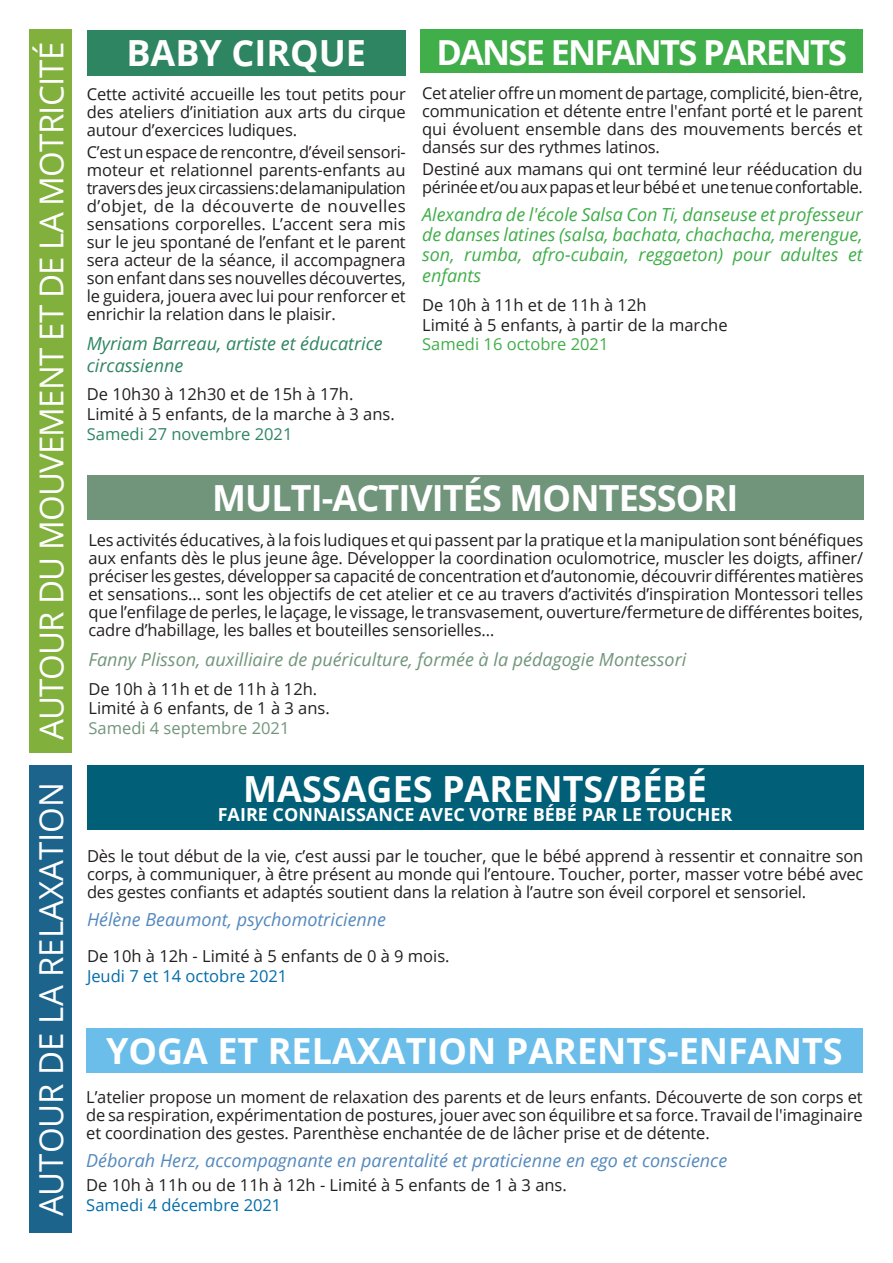
<style>
.page{position:relative;width:893px;height:1263px;background:#fff}
.page>*{position:absolute;margin:0;border:0;box-sizing:border-box;transform-origin:0 0}
.t1{font:700 36px "Open Sans";color:#fff}
.t2{font:700 36px "Open Sans";letter-spacing:-.025em;color:#fff}
.t3{font:700 34.5px "Open Sans";letter-spacing:-.05em;color:#fff}
.t4{font:33px "Open Sans";letter-spacing:-.025em;color:#fff}
.t5{font:33px "Open Sans";color:#fff}
.t6{font:italic 18px/19.8px "Open Sans";color:#40ae49;text-align:justify}
.t7{font:italic 18px "Open Sans";color:#5489bd}
.t8{font:italic 18px "Open Sans";color:#71957b}
.t9{font:italic 18px/21.6px "Open Sans";color:#2e8562}
.t10{font:700 18px "Open Sans";color:#fff}
._9_MOTS{font:16.5px/18px "Open Sans";letter-spacing:-.01em;color:#231f20;text-align:justify}
.t11{font:16.5px "Open Sans";color:#036ca9}
.t12{font:16.5px "Open Sans";color:#2e8562}
.t13{font:16.5px "Open Sans";color:#71957b}
.t14{font:16.5px "Open Sans";color:#40ae49}
</style>
<div class="page">
<div style="left:87px;top:765px;width:776px;height:64px;background:#015f78"></div>
<div style="left:86px;top:1028px;width:777px;height:44px;background:#6cbeea"></div>
<div style="left:87px;top:30px;width:319px;height:45px;background:#2e8562"></div>
<div style="left:421px;top:30px;width:442px;height:43px;background:#40ae49"></div>
<div style="left:87px;top:475px;width:776px;height:45px;background:#71957b"></div>
<div style="left:30px;top:30px;width:42px;height:723px;background:#81b03c"></div>
<div style="left:29px;top:765px;width:43px;height:468px;background:#1d648d"></div>
<p class="t4" style="left:29px;top:740px;width:700px;rotate:-90deg">AUTOUR DU MOUVEMENT ET DE LA MOTRICITÉ</p>
<p class="t5" style="left:29px;top:1216px;width:436px;rotate:-90deg">AUTOUR DE LA RELAXATION</p>
<p class="t1" style="left:126px;top:28px;width:241px">BABY CIRQUE</p>
<p class="_9_MOTS" style="left:87px;top:84px;width:320px">Cette activité accueille les tout petits pour des ateliers d’initiation aux arts du cirque autour d’exercices ludiques.</p>
<p class="_9_MOTS" style="left:87px;top:143px;width:321px">C’est un espace de rencontre, d’éveil sensori&shy;moteur et relationnel parents-enfants au travers des jeux circassiens : de la manipulation d’objet, de la découverte de nouvelles sensations corporelles. L’accent sera mis sur le jeu spontané de l’enfant et le parent sera acteur de la séance, il accompagnera son enfant dans ses nouvelles découvertes, le guidera, jouera avec lui pour renforcer et enrichir la relation dans le plaisir.</p>
<p class="t9" style="left:87px;top:332px;width:297px">Myriam Barreau, artiste et éducatrice circassienne</p>
<p class="_9_MOTS" style="left:87px;top:385px;width:268px">De 10h30 à 12h30 et de 15h à 17h.</p>
<p class="_9_MOTS" style="left:87px;top:404px;width:309px">Limité à 5 enfants, de la marche à 3 ans.</p>
<p class="t12" style="left:87px;top:422px;width:207px">Samedi 27 novembre 2021</p>
<p class="t3" style="left:436px;top:28px;width:412px">DANSE ENFANTS PARENTS</p>
<p class="_9_MOTS" style="left:422px;top:83px;width:442px">Cet atelier offre un moment de partage, complicité, bien-être, communication et détente entre l'enfant porté et le parent qui évoluent ensemble dans des mouvements bercés et dansés sur des rythmes latinos.</p>
<p class="_9_MOTS" style="left:422px;top:159px;width:442px">Destiné aux mamans qui ont terminé leur rééducation du périnée et/ou aux papas et leur bébé et une tenue confortable.</p>
<p class="t6" style="left:422px;top:204px;width:442px">Alexandra de l'école Salsa Con Ti, danseuse et professeur de danses latines (salsa, bachata, chachacha, merengue, son, rumba, afro-cubain, reggaeton) pour adultes et</p>
<p class="t6" style="left:422px;top:265px;width:60px">enfants</p>
<p class="_9_MOTS" style="left:422px;top:295px;width:226px">De 10h à 11h et de 11h à 12h</p>
<p class="_9_MOTS" style="left:422px;top:315px;width:307px">Limité à 5 enfants, à partir de la marche</p>
<p class="t14" style="left:422px;top:333px;width:188px">Samedi 16 octobre 2021</p>
<p class="t2" style="left:212px;top:473px;width:528px">MULTI-ACTIVITÉS MONTESSORI</p>
<p class="_9_MOTS" style="left:89px;top:531px;width:776px">Les activités éducatives, à la fois ludiques et qui passent par la pratique et la manipulation sont bénéfiques aux enfants dès le plus jeune âge. Développer la coordination oculomotrice, muscler les doigts, affiner/ préciser les gestes, développer sa capacité de concentration et d’autonomie, découvrir différentes matières et sensations… sont les objectifs de cet atelier et ce au travers d’activités d’inspiration Montessori telles que l’enfilage de perles, le laçage, le vissage, le transvasement, ouverture/fermeture de différentes boites, cadre d’habillage, les balles et bouteilles sensorielles…</p>
<p class="t8" style="left:89px;top:647px;width:599px">Fanny Plisson, auxilliaire de puériculture, formée à la pédagogie Montessori</p>
<p class="_9_MOTS" style="left:89px;top:679px;width:230px">De 10h à 11h et de 11h à 12h.</p>
<p class="_9_MOTS" style="left:89px;top:699px;width:243px">Limité à 6 enfants, de 1 à 3 ans.</p>
<p class="t13" style="left:89px;top:717px;width:202px">Samedi 4 septembre 2021</p>
<p class="t1" style="left:243px;top:763px;width:465px">MASSAGES PARENTS/BÉBÉ</p>
<p class="t10" style="left:218px;top:802px;width:516px">FAIRE CONNAISSANCE AVEC VOTRE BÉBÉ PAR LE TOUCHER</p>
<p class="_9_MOTS" style="left:87px;top:846px;width:778px">Dès le tout début de la vie, c’est aussi par le toucher, que le bébé apprend à ressentir et connaitre son corps, à communiquer, à être présent au monde qui l’entoure. Toucher, porter, masser votre bébé avec des gestes confiants et adaptés soutient dans la relation à l’autre son éveil corporel et sensoriel.</p>
<p class="t7" style="left:87px;top:907px;width:301px">Hélène Beaumont, psychomotricienne</p>
<p class="_9_MOTS" style="left:87px;top:947px;width:364px">De 10h à 12h - Limité à 5 enfants de 0 à 9 mois.</p>
<p class="t11" style="left:87px;top:965px;width:202px">Jeudi 7 et 14 octobre 2021</p>
<p class="t1" style="left:106px;top:1025px;width:738px">YOGA ET RELAXATION PARENTS-ENFANTS</p>
<p class="_9_MOTS" style="left:86px;top:1088px;width:778px">L’atelier propose un moment de relaxation des parents et de leurs enfants. Découverte de son corps et de sa respiration, expérimentation de postures, jouer avec son équilibre et sa force. Travail de l'imaginaire et coordination des gestes. Parenthèse enchantée de de lâcher prise et de détente.</p>
<p class="t7" style="left:86px;top:1148px;width:642px">Déborah Herz, accompagnante en parentalité et praticienne en ego et conscience</p>
<p class="_9_MOTS" style="left:86px;top:1175px;width:482px">De 10h à 11h ou de 11h à 12h - Limité à 5 enfants de 1 à 3 ans.</p>
<p class="t11" style="left:86px;top:1193px;width:197px">Samedi 4 décembre 2021</p>
</div>
